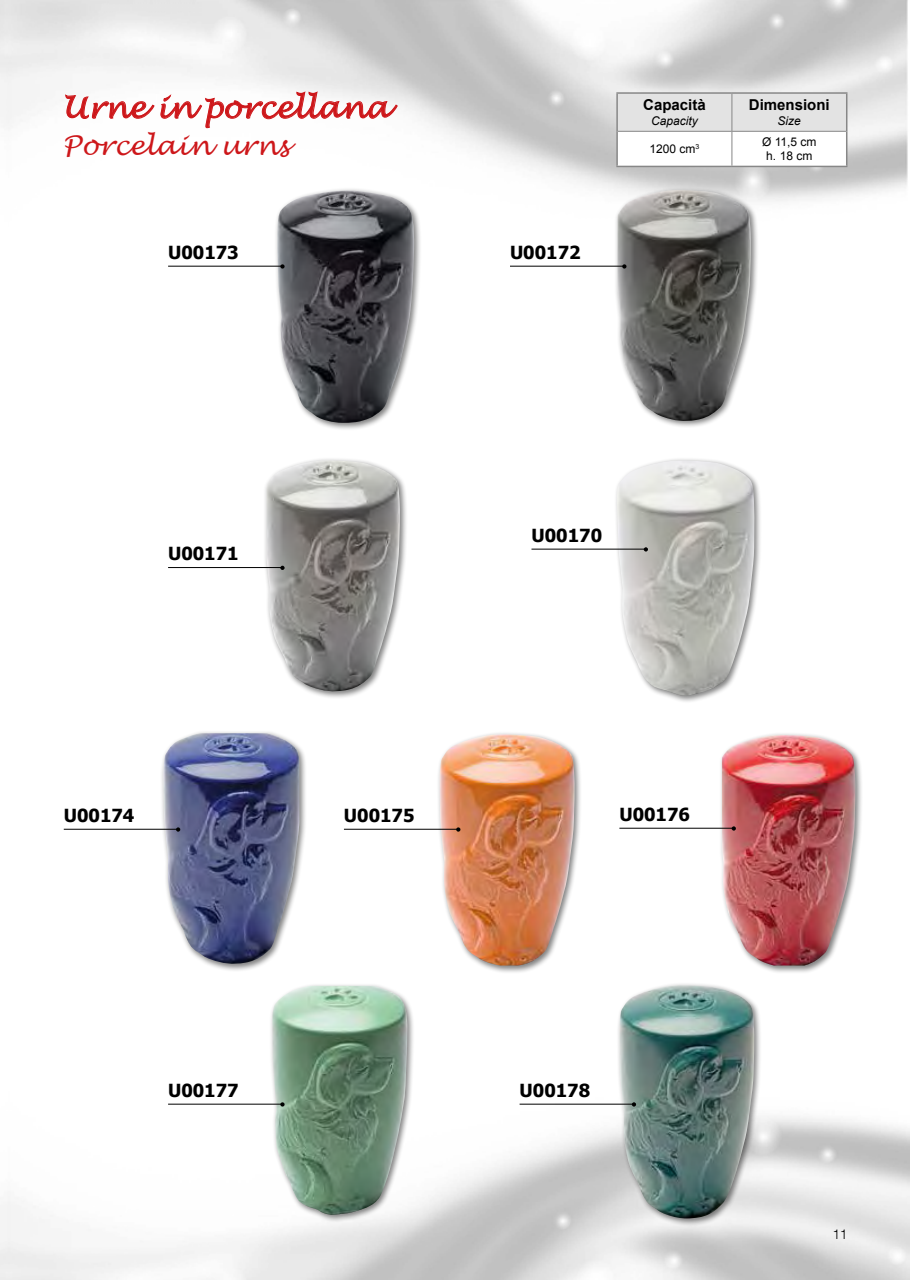
<style>
.page{position:relative;width:910px;height:1280px;background:#fff}
.page>*{position:absolute;margin:0;border:0;box-sizing:border-box;transform-origin:0 0}
.t1{font:italic 30px "Lucida Handwriting";color:#cd171a}
.t2{font:italic 27px "Lucida Handwriting";color:#cd171a}
.t3{font:700 18px "Tahoma";color:#000}
.t4{font:700 15px "Arial";color:#000}
.t5{font:300 13.5px "Helvetica";color:#000}
.t6{font:12px/14.4px "Arial";color:#000;text-align:center}
.t7{font:italic 12px "Arial";color:#000}
</style>
<div class="page">
<svg style="left:65px;top:90px;width:333px;height:39px"></svg>
<div style="left:274px;top:188px;width:148px;height:243px;background:#000;opacity:.5"></div>
<img style="left:277px;top:190px;width:137px;height:233px">
<div style="left:615px;top:187px;width:144px;height:242px;background:#000;opacity:.5"></div>
<img style="left:618px;top:190px;width:133px;height:232px">
<hr style="left:168px;top:266px;width:114px;height:1px;background:#000">
<svg style="left:280px;top:264px;width:5px;height:5px"></svg>
<hr style="left:510px;top:266px;width:114px;height:1px;background:#000">
<svg style="left:622px;top:264px;width:4px;height:5px"></svg>
<div style="left:160px;top:730px;width:148px;height:242px;background:#000;opacity:.5"></div>
<img style="left:163px;top:733px;width:136px;height:232px">
<hr style="left:64px;top:829px;width:113px;height:1px;background:#000">
<svg style="left:176px;top:827px;width:4px;height:5px"></svg>
<div style="left:436px;top:731px;width:147px;height:243px;background:#000;opacity:.5"></div>
<img style="left:440px;top:734px;width:135px;height:231px">
<hr style="left:344px;top:829px;width:114px;height:1px;background:#000">
<svg style="left:456px;top:827px;width:4px;height:5px"></svg>
<div style="left:719px;top:732px;width:145px;height:242px;background:#000;opacity:.5"></div>
<img style="left:722px;top:735px;width:134px;height:230px">
<hr style="left:619px;top:828px;width:114px;height:1px;background:#000">
<svg style="left:732px;top:826px;width:4px;height:5px"></svg>
<div style="left:264px;top:458px;width:144px;height:241px;background:#000;opacity:.5"></div>
<img style="left:267px;top:460px;width:133px;height:232px">
<div style="left:614px;top:458px;width:149px;height:246px;background:#000;opacity:.5"></div>
<img style="left:617px;top:461px;width:138px;height:236px">
<hr style="left:168px;top:567px;width:114px;height:1px;background:#000">
<svg style="left:280px;top:566px;width:5px;height:4px"></svg>
<hr style="left:531px;top:549px;width:114px;height:1px;background:#000">
<svg style="left:644px;top:547px;width:4px;height:4px"></svg>
<div style="left:269px;top:983px;width:146px;height:240px;background:#000;opacity:.5"></div>
<img style="left:272px;top:986px;width:135px;height:229px">
<div style="left:616px;top:982px;width:146px;height:244px;background:#000;opacity:.5"></div>
<img style="left:619px;top:985px;width:136px;height:233px">
<hr style="left:168px;top:1104px;width:114px;height:1px;background:#000">
<svg style="left:280px;top:1102px;width:5px;height:4px"></svg>
<hr style="left:520px;top:1104px;width:113px;height:1px;background:#000">
<svg style="left:632px;top:1102px;width:4px;height:4px"></svg>
<svg style="left:618px;top:94px;width:228px;height:72px"></svg>
<hr style="left:616px;top:92px;width:116px;height:2px;background:#878787">
<hr style="left:616px;top:94px;width:2px;height:37px;background:#878787">
<hr style="left:732px;top:92px;width:115px;height:2px;background:#878787">
<hr style="left:846px;top:94px;width:1px;height:37px;background:#878787">
<hr style="left:616px;top:131px;width:2px;height:35px;background:#878787">
<hr style="left:846px;top:131px;width:1px;height:35px;background:#878787">
<hr style="left:616px;top:166px;width:116px;height:1px;background:#878787">
<hr style="left:732px;top:166px;width:115px;height:1px;background:#878787">
<hr style="left:731px;top:94px;width:1px;height:37px;background:#878787">
<hr style="left:618px;top:131px;width:114px;height:1px;background:#878787">
<hr style="left:732px;top:131px;width:114px;height:1px;background:#878787">
<hr style="left:731px;top:132px;width:1px;height:34px;background:#878787">
<h1 class="t1" style="left:63px;top:89px;width:328px">Urne in porcellana</h1>
<h2 class="t2" style="left:63px;top:130px;width:228px">Porcelain urns</h2>
<p class="t3" style="left:168px;top:240px;width:72px">U00173</p>
<p class="t3" style="left:510px;top:240px;width:72px">U00172</p>
<p class="t4" style="left:643px;top:95px;width:64px">Capacità</p>
<p class="t7" style="left:651px;top:113px;width:48px">Capacity</p>
<p class="t4" style="left:749px;top:95px;width:82px">Dimensioni</p>
<p class="t7" style="left:778px;top:113px;width:25px">Size</p>
<p class="t6" style="left:650px;top:142px;width:51px">1200 cm<sup>3</sup></p>
<p class="t6" style="left:762px;top:135px;width:56px">Ø 11,5 cm h. 18 cm</p>
<p class="t3" style="left:168px;top:541px;width:72px">U00171</p>
<p class="t3" style="left:531px;top:523px;width:72px">U00170</p>
<p class="t3" style="left:64px;top:803px;width:72px">U00174</p>
<p class="t3" style="left:344px;top:803px;width:72px">U00175</p>
<p class="t3" style="left:619px;top:802px;width:72px">U00176</p>
<p class="t3" style="left:168px;top:1078px;width:72px">U00177</p>
<p class="t3" style="left:520px;top:1078px;width:72px">U00178</p>
<p class="t5" style="left:832px;top:1223px;width:17px">11</p>
</div>
